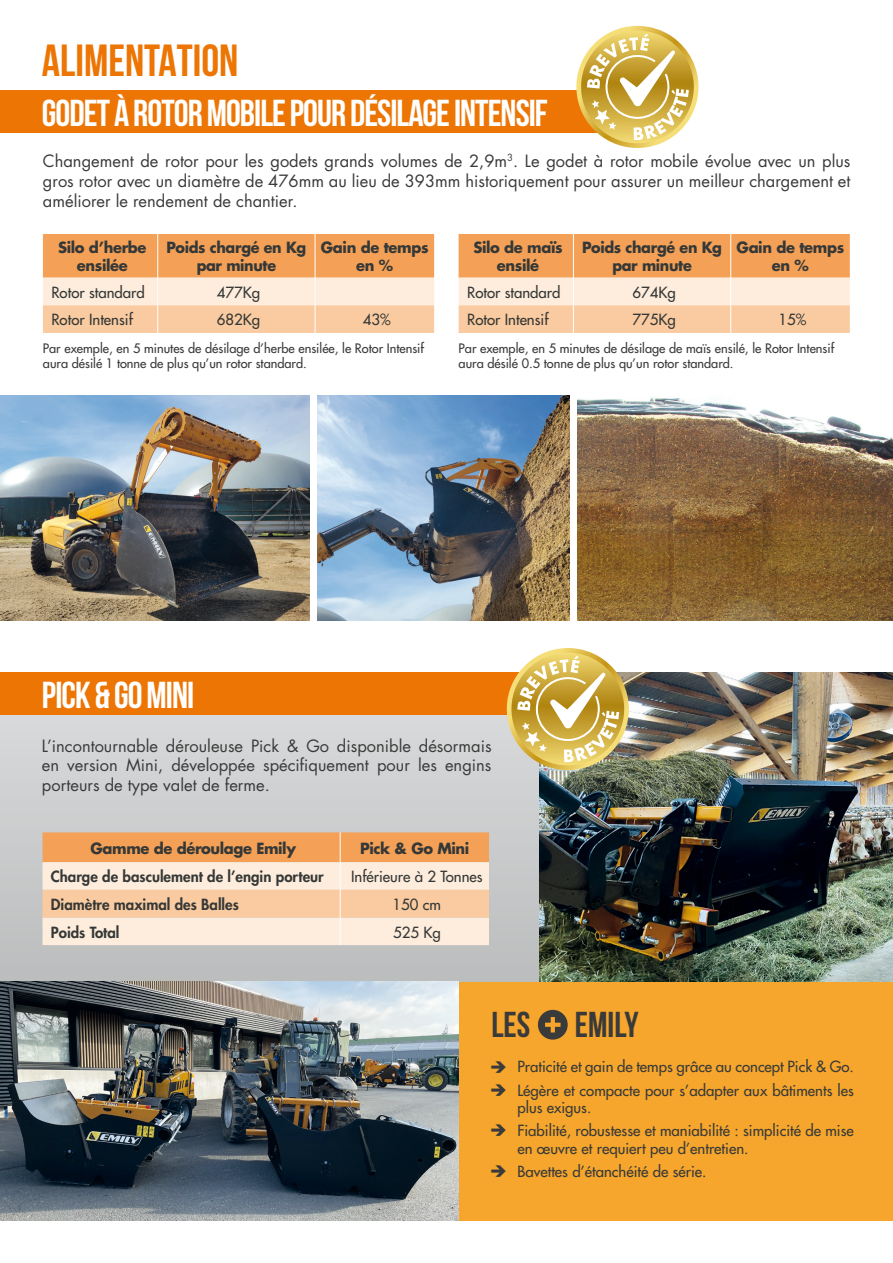
<style>
.page{position:relative;width:893px;height:1263px;background:#fff}
.page>*{position:absolute;margin:0;border:0;box-sizing:border-box;transform-origin:0 0}
.t1{font:700 45px "Bebas Neue";color:#ed7504}
.t2{font:700 37.5px "Bebas Neue";letter-spacing:-.025em;color:#fff}
.t3{font:700 36px "Bebas Neue";color:#393a39}
.t4{font:16.5px/19.8px "Futura Std";color:#393a39;text-align:justify}
.t5{font:500 15px/23.2px "Futura Std";color:#393a39}
.t6{font:500 15px "Futura Std";color:#353837}
.t7{font:700 15px/18px "Futura Std";letter-spacing:-.025em;color:#353837;text-align:center}
.t8{font:800 15px "Futura Std";color:#353837}
.t9{font:700 15px/18px "Futura Std";letter-spacing:-.025em;color:#353837;text-align:center;scale:.96 1}
.t10{font:500 12.75px/15.3px "Futura Std";color:#393a39}
</style>
<div class="page">
<svg style="left:0;top:715px;width:539px;height:267px;background:#cbcccd"></svg>
<div style="left:0;top:90px;width:633px;height:43px;background:#ed7504"></div>
<div style="left:0;top:672px;width:552px;height:43px;background:#ed7504"></div>
<img style="left:0;top:395px;width:310px;height:226px">
<div style="left:457px;top:982px;width:436px;height:238px;background:#f6a62c"></div>
<svg style="left:538px;top:1010px;width:30px;height:30px"></svg>
<img style="left:317px;top:395px;width:253px;height:226px">
<img style="left:577px;top:397px;width:316px;height:224px">
<svg style="left:576px;top:26px;width:123px;height:122px"></svg>
<img style="left:539px;top:672px;width:354px;height:310px">
<img style="left:0;top:982px;width:458px;height:238px">
<svg style="left:43px;top:234px;width:391px;height:99px;background:#f8c291"></svg>
<svg style="left:459px;top:234px;width:391px;height:99px;background:#f8c291"></svg>
<svg style="left:43px;top:832px;width:446px;height:113px;background:#f9d0aa"></svg>
<svg style="left:499px;top:648px;width:133px;height:130px"></svg>
<h1 class="t1" style="left:42px;top:36px;width:198px">ALIMENTATION</h1>
<h2 class="t2" style="left:42px;top:93px;width:507px">GODET À ROTOR MOBILE POUR DÉSILAGE INTENSIF</h2>
<p class="t4" style="left:43px;top:151px;width:809px">Changement de rotor pour les godets grands volumes de 2,9m<sup>3</sup>. Le godet à rotor mobile évolue avec un plus gros rotor avec un diamètre de 476mm au lieu de 393mm historiquement pour assurer un meilleur chargement et améliorer le rendement de chantier.</p>
<p class="t7" style="left:58px;top:238px;width:90px">Silo d’herbe ensilée</p>
<p class="t9" style="left:166px;top:238px;width:147px">Poids chargé en Kg par minute</p>
<p class="t7" style="left:321px;top:238px;width:109px">Gain de temps en %</p>
<p class="t6" style="left:52px;top:283px;width:95px">Rotor standard</p>
<p class="t6" style="left:217px;top:283px;width:45px">477Kg</p>
<p class="t6" style="left:52px;top:310px;width:83px">Rotor Intensif</p>
<p class="t6" style="left:217px;top:310px;width:45px">682Kg</p>
<p class="t6" style="left:363px;top:310px;width:29px">43%</p>
<p class="t7" style="left:473px;top:238px;width:91px">Silo de maïs ensilé</p>
<p class="t9" style="left:582px;top:238px;width:147px">Poids chargé en Kg par minute</p>
<p class="t7" style="left:737px;top:238px;width:109px">Gain de temps en %</p>
<p class="t6" style="left:467px;top:283px;width:95px">Rotor standard</p>
<p class="t6" style="left:632px;top:283px;width:45px">674Kg</p>
<p class="t6" style="left:467px;top:310px;width:83px">Rotor Intensif</p>
<p class="t6" style="left:632px;top:310px;width:45px">775Kg</p>
<p class="t6" style="left:779px;top:310px;width:29px">15%</p>
<p class="t10" style="left:43px;top:341px;width:383px">Par exemple, en 5 minutes de désilage d’herbe ensilée, le Rotor Intensif aura désilé 1 tonne de plus qu’un rotor standard.</p>
<p class="t10" style="left:459px;top:341px;width:377px">Par exemple, en 5 minutes de désilage de maïs ensilé, le Rotor Intensif aura désilé 0.5 tonne de plus qu’un rotor standard.</p>
<h2 class="t2" style="left:42px;top:674px;width:154px">PICK &amp; GO MINI</h2>
<p class="t4" style="left:42px;top:736px;width:451px">L’incontournable dérouleuse Pick &amp; Go disponible désormais en version Mini, développée spécifiquement pour les engins porteurs de type valet de ferme.</p>
<p class="t7" style="left:91px;top:839px;width:207px">Gamme de déroulage Emily</p>
<p class="t7" style="left:360px;top:839px;width:111px">Pick &amp; Go Mini</p>
<p class="t8" style="left:51px;top:867px;width:274px">Charge de basculement de l’engin porteur</p>
<p class="t6" style="left:351px;top:867px;width:133px">Inférieure à 2 Tonnes</p>
<p class="t8" style="left:51px;top:895px;width:190px">Diamètre maximal des Balles</p>
<p class="t6" style="left:393px;top:895px;width:50px">150 cm</p>
<p class="t8" style="left:51px;top:922px;width:70px">Poids Total</p>
<p class="t6" style="left:393px;top:922px;width:49px">525 Kg</p>
<h3 class="t3" style="left:491px;top:1005px;width:149px">LES EMILY</h3>
<p class="t5" style="left:517px;top:1055px;width:338px">Praticité et gain de temps grâce au concept Pick &amp; Go.<br>Légère et compacte pour s’adapter aux bâtiments les</p>
<p class="t5" style="left:517px;top:1096px;width:338px">plus exigus.<br>Fiabilité, robustesse et maniabilité : simplicité de mise</p>
<p class="t5" style="left:517px;top:1136px;width:233px">en œuvre et requiert peu d’entretien.<br>Bavettes d’étanchéité de série.</p>
</div>
